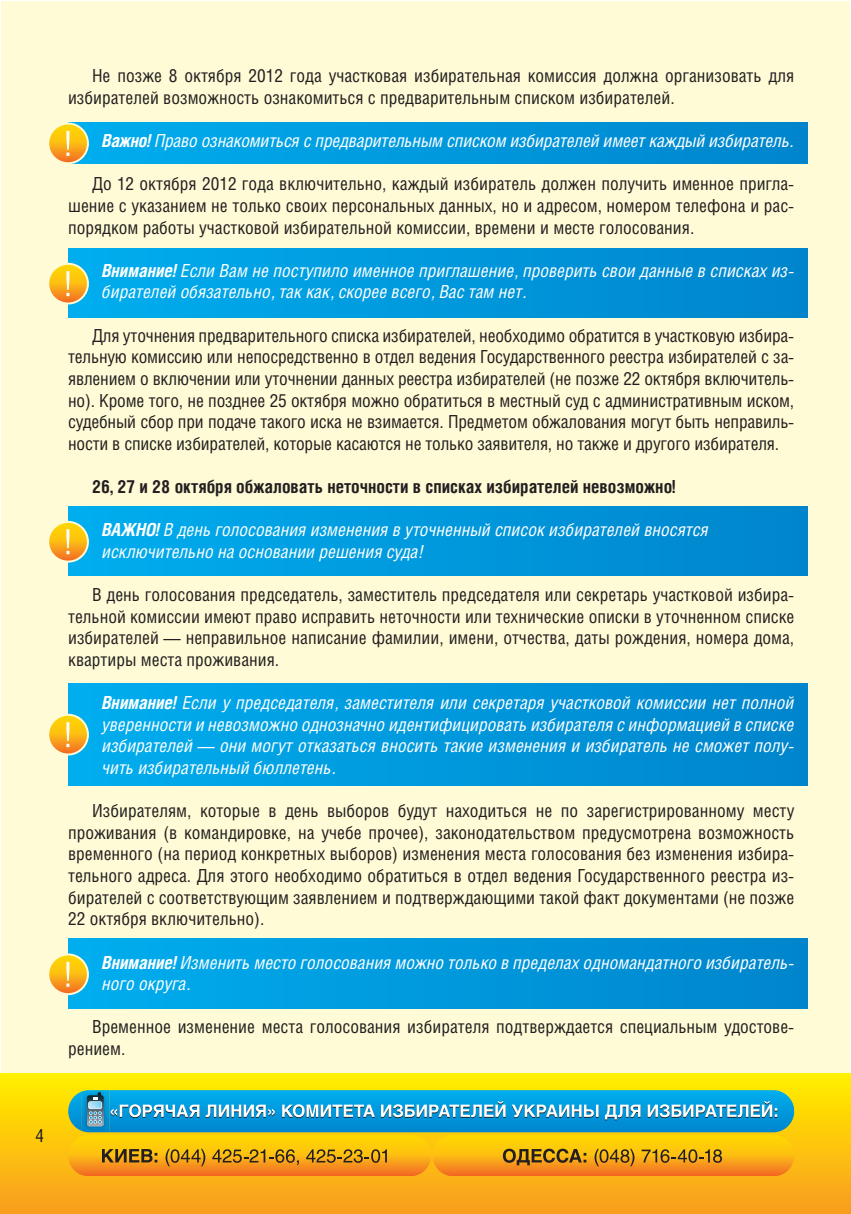
<style>
.page{position:relative;width:851px;height:1214px;background:#fff}
.page>*{position:absolute;margin:0;border:0;box-sizing:border-box;transform-origin:0 0}
.t1{font:18px/21.6px "Helios Cond";color:#231f20;text-align:justify}
.t2{font:italic 18px/21.6px "Helios Cond";color:#fff}
.t3{font:700 18px "Helios Cond";color:#231f20}
.s1{font-weight:700}
</style>
<div class="page">
<div style="left:1px;top:1px;width:848px;height:1211px;background:#fffbd6"></div>
<div style="left:0;top:1073px;width:850px;height:140px;background:linear-gradient(to bottom,#fff000,#f99b1e)"></div>
<svg style="left:68px;top:1089px;width:726px;height:86px;background:#8aa672"></svg>
<div style="left:68px;top:506px;width:739px;height:69px;background:linear-gradient(to right,#01aeee,#0084cc)"></div>
<div style="left:68px;top:938px;width:739px;height:69px;background:linear-gradient(to right,#01aeee,#0084cc)"></div>
<div style="left:68px;top:248px;width:739px;height:69px;background:linear-gradient(to right,#01aeee,#0084cc)"></div>
<div style="left:68px;top:122px;width:739px;height:42px;background:linear-gradient(to right,#03afee,#0084cc)"></div>
<div style="left:68px;top:683px;width:739px;height:102px;background:linear-gradient(to right,#00aeee,#0084cc)"></div>
<svg style="left:48px;top:522px;width:40px;height:39px"></svg>
<div style="left:47px;top:521px;width:42px;height:41px;border:2px solid #fffbd6;border-radius:50%"></div>
<svg style="left:66px;top:529px;width:3px;height:25px"></svg>
<svg style="left:48px;top:954px;width:40px;height:40px"></svg>
<div style="left:47px;top:953px;width:42px;height:42px;border:2px solid #fffbd6;border-radius:50%"></div>
<svg style="left:66px;top:961px;width:3px;height:25px"></svg>
<svg style="left:48px;top:264px;width:40px;height:39px"></svg>
<div style="left:47px;top:263px;width:42px;height:41px;border:2px solid #fffbd6;border-radius:50%"></div>
<svg style="left:66px;top:271px;width:3px;height:25px"></svg>
<svg style="left:48px;top:123px;width:40px;height:40px"></svg>
<div style="left:47px;top:122px;width:42px;height:42px;border:2px solid #fffbd6;border-radius:50%"></div>
<svg style="left:66px;top:131px;width:3px;height:25px"></svg>
<svg style="left:48px;top:714px;width:40px;height:40px"></svg>
<div style="left:47px;top:713px;width:42px;height:42px;border:2px solid #fffbd6;border-radius:50%"></div>
<svg style="left:66px;top:722px;width:3px;height:25px"></svg>
<p class="t1" style="left:68px;top:65px;width:727px;text-indent:24px">Не позже 8 октября 2012 года участковая избирательная комиссия должна организовать для избирателей возможность ознакомиться с предварительным списком избирателей.</p>
<p class="t2" style="left:102px;top:130px;width:693px"><span class="s1">Важно!</span> Право ознакомиться с предварительным списком избирателей имеет каждый избиратель.</p>
<p class="t1" style="left:68px;top:173px;width:727px;text-indent:24px">До 12 октября 2012 года включительно, каждый избиратель должен получить именное пригла&shy;шение с указанием не только своих персональных данных, но и адресом, номером телефона и рас&shy;порядком работы участковой избирательной комиссии, времени и месте голосования.</p>
<p class="t2" style="left:102px;top:259px;width:693px"><span class="s1">Внимание!</span> Если Вам не поступило именное приглашение, проверить свои данные в списках из&shy;бирателей обязательно, так как, скорее всего, Вас там нет.</p>
<p class="t1" style="left:68px;top:324px;width:727px;text-indent:24px">Для уточнения предварительного списка избирателей, необходимо обратится в участковую избира&shy;тельную комиссию или непосредственно в отдел ведения Государственного реестра избирателей с за&shy;явлением о включении или уточнении данных реестра избирателей (не позже 22 октября включитель&shy;но). Кроме того, не позднее 25 октября можно обратиться в местный суд с административным иском, судебный сбор при подаче такого иска не взимается. Предметом обжалования могут быть неправиль&shy;ности в списке избирателей, которые касаются не только заявителя, но также и другого избирателя.</p>
<p class="t3" style="left:92px;top:476px;width:585px">26, 27 и 28 октября обжаловать неточности в списках избирателей невозможно!</p>
<p class="t2" style="left:102px;top:518px;width:608px"><span class="s1">Важно!</span> В день голосования изменения в уточненный список избирателей вносятся исключительно на основании решения суда!</p>
<p class="t1" style="left:68px;top:583px;width:727px;text-indent:24px">В день голосования председатель, заместитель председателя или секретарь участковой избира&shy;тельной комиссии имеют право исправить неточности или технические описки в уточненном списке избирателей — неправильное написание фамилии, имени, отчества, даты рождения, номера дома, квартиры места проживания.</p>
<p class="t2" style="left:102px;top:691px;width:693px;text-align:justify"><span class="s1">Внимание!</span> Если у председателя, заместителя или секретаря участковой комиссии нет полной уверенности и невозможно однозначно идентифицировать избирателя с информацией в списке избирателей — они могут отказаться вносить такие изменения и избиратель не сможет полу&shy;чить избирательный бюллетень.</p>
<p class="t1" style="left:68px;top:799px;width:727px;text-indent:24px">Избирателям, которые в день выборов будут находиться не по зарегистрированному месту проживания (в командировке, на учебе прочее), законодательством предусмотрена возможность временного (на период конкретных выборов) изменения места голосования без изменения избира&shy;тельного адреса. Для этого необходимо обратиться в отдел ведения Государственного реестра из&shy;бирателей с соответствующим заявлением и подтверждающими такой факт документами (не позже 22 октября включительно).</p>
<p class="t2" style="left:102px;top:950px;width:693px"><span class="s1">Внимание!</span> Изменить место голосования можно только в пределах одномандатного избиратель&shy;ного округа.</p>
<p class="t1" style="left:68px;top:1015px;width:727px;text-indent:24px">Временное изменение места голосования избирателя подтверждается специальным удостове&shy;рением.</p>
<p class="t1" style="left:35px;top:1124px;width:10px">4</p>
</div>
